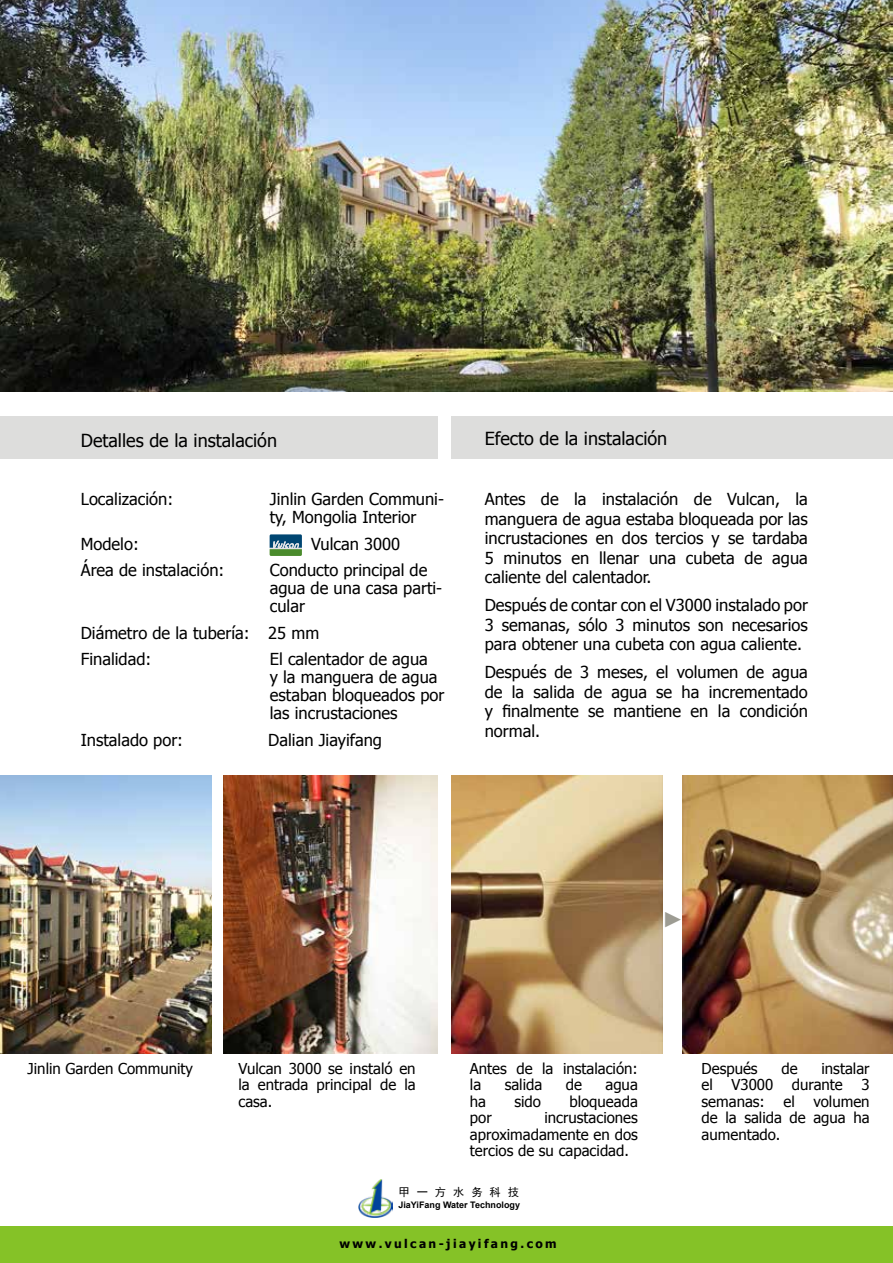
<style>
.page{position:relative;width:893px;height:1263px;background:#fff}
.page>*{position:absolute;margin:0;border:0;box-sizing:border-box;transform-origin:0 0}
.t1{font:700 21.75px "Arial";color:#9d9c93}
.t2{font:18px "Tahoma";color:#000}
.t3{font:16.5px/19.5px "Tahoma";color:#000}
.t4{font:15px/16.5px "Tahoma";color:#000;text-align:justify}
.t5{font:700 12px "Tahoma";letter-spacing:.2em;color:#000}
.t6{font:11.25px "Sim Hei";letter-spacing:.62em;color:#000}
.t7{font:700 9px "Arial";color:#000}
</style>
<div class="page">
<img style="left:682px;top:776px;width:211px;height:278px">
<img style="left:451px;top:776px;width:212px;height:278px">
<img style="left:224px;top:776px;width:213px;height:278px">
<img style="left:0;top:776px;width:211px;height:278px">
<div style="left:0;top:416px;width:437px;height:43px;background:#dddddc"></div>
<div style="left:451px;top:416px;width:442px;height:43px;background:#dddddc"></div>
<img style="left:0;top:0;width:893px;height:391px">
<svg style="left:270px;top:534px;width:32px;height:22px"></svg>
<div style="left:0;top:1226px;width:893px;height:37px;background:#85c227"></div>
<img style="left:359px;top:1179px;width:33px;height:38px">
<p class="t2" style="left:81px;top:428px;width:198px">Detalles de la instalación</p>
<p class="t2" style="left:485px;top:426px;width:184px">Efecto de la instalación</p>
<p class="t3" style="left:81px;top:489px;width:94px">Localización:</p>
<p class="t3" style="left:270px;top:489px;width:176px;line-height:18px">Jinlin Garden Communi&shy;ty, Mongolia Interior</p>
<p class="t3" style="left:81px;top:533px;width:60px">Modelo:</p>
<p class="t3" style="left:311px;top:533px;width:90px">Vulcan 3000</p>
<p class="t3" style="left:81px;top:560px;width:145px">Área de instalación:</p>
<p class="t3" style="left:270px;top:560px;width:174px;line-height:18px">Conducto principal de agua de una casa parti&shy;cular</p>
<p class="t3" style="left:81px;top:619px;width:240px;line-height:26.5px">Diámetro de la tubería: 25 mm<br>Finalidad:</p>
<p class="t3" style="left:270px;top:649px;width:176px;line-height:18px">El calentador de agua<br>y la manguera de agua estaban bloqueados por las incrustaciones</p>
<p class="t3" style="left:81px;top:729px;width:104px">Instalado por:</p>
<p class="t3" style="left:268px;top:729px;width:115px">Dalian Jiayifang</p>
<p class="t3" style="left:485px;top:489px;width:325px;text-align:justify">Antes de la instalación de Vulcan, la manguera de agua estaba bloqueada por las incrustaciones en dos tercios y se tardaba 5 minutos en llenar una cubeta de agua caliente del calentador.</p>
<p class="t3" style="left:485px;top:595px;width:325px;text-align:justify">Después de contar con el V3000 instalado por 3 semanas, sólo 3 minutos son necesarios para obtener una cubeta con agua caliente.</p>
<p class="t3" style="left:485px;top:662px;width:325px;text-align:justify">Después de 3 meses, el volumen de agua de la salida de agua se ha incrementado y finalmente se mantiene en la condición normal.</p>
<h1 class="t1" style="left:662px;top:904px;width:23px">►</h1>
<p class="t4" style="left:28px;top:1059px;width:167px">Jinlin Garden Community</p>
<p class="t4" style="left:238px;top:1059px;width:179px">Vulcan 3000 se instaló en la entrada principal de la casa.</p>
<p class="t4" style="left:470px;top:1059px;width:169px">Antes de la instalación: la</p>
<p class="t4" style="left:505px;top:1076px;width:39px">salida</p>
<p class="t4" style="left:566px;top:1076px;width:18px">de</p>
<p class="t4" style="left:605px;top:1076px;width:34px">agua</p>
<p class="t4" style="left:470px;top:1092px;width:18px">ha</p>
<p class="t4" style="left:514px;top:1092px;width:28px">sido</p>
<p class="t4" style="left:569px;top:1092px;width:70px">bloqueada</p>
<p class="t4" style="left:470px;top:1109px;width:23px">por</p>
<p class="t4" style="left:470px;top:1109px;width:169px;text-indent:74px">incrustaciones aproximadamente en dos tercios de su capacidad.</p>
<p class="t6" style="left:398px;top:1186px;width:122px">甲一方水务科技</p>
<p class="t7" style="left:398px;top:1199px;width:123px">JiaYiFang Water Technology</p>
<p class="t5" style="left:339px;top:1235px;width:219px">www.vulcan-jiayifang.com</p>
<p class="t4" style="left:702px;top:1059px;width:57px">Después</p>
<p class="t4" style="left:781px;top:1059px;width:18px">de</p>
<p class="t4" style="left:702px;top:1059px;width:169px;text-indent:120px">instalar el V3000 durante 3 semanas: el volumen de la salida de agua ha aumentado.</p>
</div>
